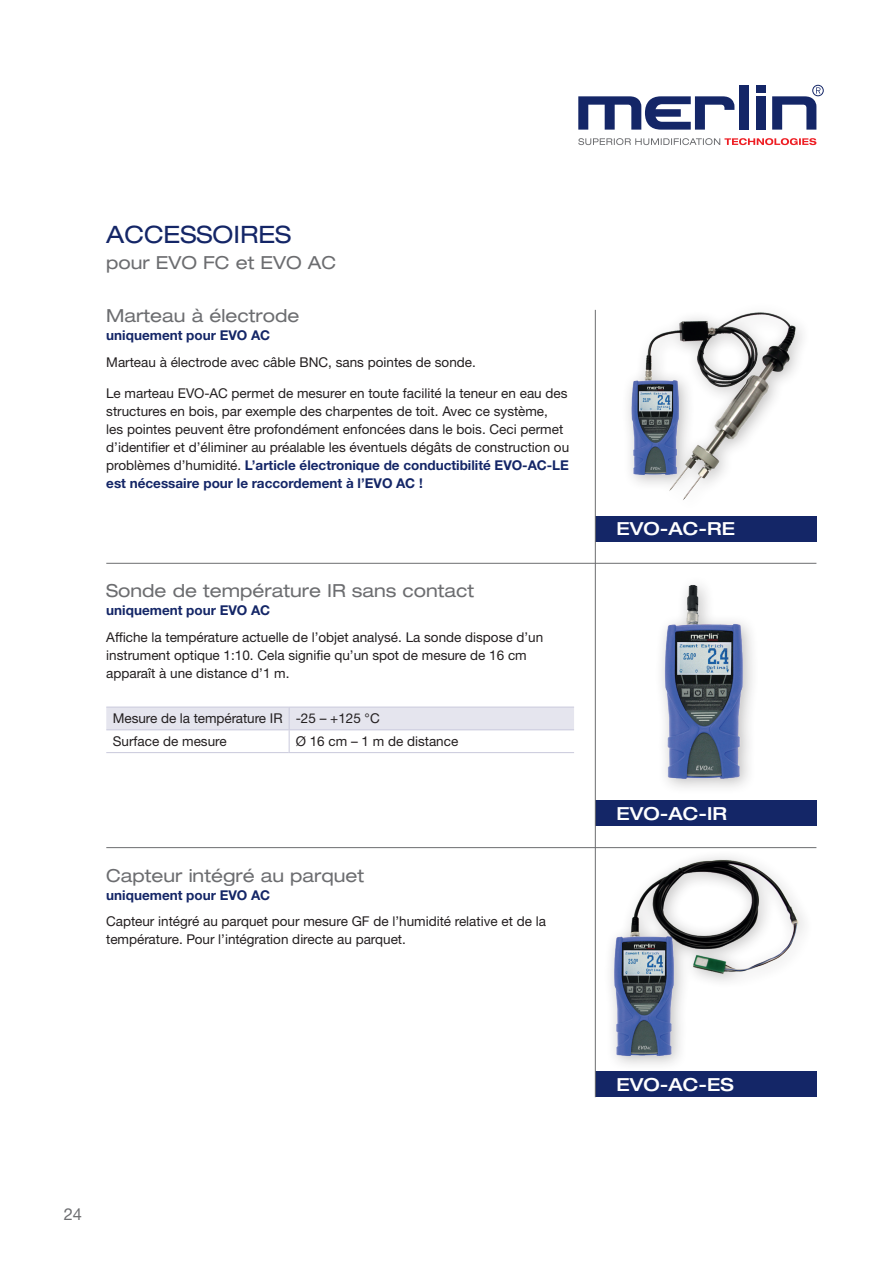
<style>
.page{position:relative;width:893px;height:1263px;background:#fff}
.page>*{position:absolute;margin:0;border:0;box-sizing:border-box;transform-origin:0 0}
.t1{font:expanded 24px "Helvetica Neue LTW1 G";color:#142667}
.t2{font:expanded 18px "Helvetica Neue LTW1 G";color:#6c6d70}
.t3{font:500 expanded 18px "Helvetica Neue LTW1 G";color:#fff}
.t4{font:16.5px "Helvetica Neue LTW1 G";color:#6c6d70}
.t5{font:13.5px/18px "Helvetica Neue LTW1 G";color:#231f20}
.t6{font:700 13.5px "Helvetica Neue LTW1 G";color:#142667}
.s1{font-weight:700;color:#142667}
</style>
<div class="page">
<svg style="left:578px;top:96px;width:156px;height:34px"></svg>
<div style="left:756px;top:96px;width:10px;height:34px;background:#142667"></div>
<div style="left:739px;top:85px;width:10px;height:45px;background:#142667"></div>
<div style="left:756px;top:85px;width:10px;height:8px;background:#142667"></div>
<div style="left:812px;top:85px;width:11px;height:11px;border:1px solid #142667;border-radius:50%"></div>
<svg style="left:772px;top:87px;width:48px;height:43px"></svg>
<svg style="left:578px;top:138px;width:238px;height:7px"></svg>
<div style="left:595px;top:516px;width:221px;height:26px;background:#142667"></div>
<hr style="left:106px;top:752px;width:183px;height:1px;background:#c9c9dc">
<svg style="left:106px;top:707px;width:468px;height:45px"></svg>
<hr style="left:289px;top:729px;width:285px;height:1px;background:#c9c9dc">
<hr style="left:289px;top:752px;width:285px;height:1px;background:#c9c9dc">
<div style="left:595px;top:800px;width:221px;height:26px;background:#142667"></div>
<hr style="left:106px;top:563px;width:710px;height:1px;background:#6c6d70">
<div style="left:595px;top:1071px;width:221px;height:26px;background:#142667"></div>
<hr style="left:106px;top:847px;width:710px;height:1px;background:#6c6d70">
<img style="left:628px;top:312px;width:175px;height:188px">
<img style="left:661px;top:584px;width:92px;height:204px">
<div style="left:603px;top:849px;width:211px;height:223px;background:#fff"></div>
<img style="left:610px;top:856px;width:194px;height:207px">
<hr style="left:595px;top:310px;width:1px;height:787px;background:#6c6d70">
<h1 class="t1" style="left:106px;top:219px;width:186px">ACCESSOIRES</h1>
<h2 class="t2" style="left:106px;top:251px;width:231px">pour EVO FC et EVO AC</h2>
<h2 class="t2" style="left:106px;top:305px;width:195px">Marteau à électrode</h2>
<p class="t6" style="left:106px;top:327px;width:165px">uniquement pour EVO AC</p>
<p class="t5" style="left:106px;top:353px;width:371px">Marteau à électrode avec câble BNC, sans pointes de sonde.</p>
<p class="t5" style="left:106px;top:384px;width:464px">Le marteau EVO-AC permet de mesurer en toute facilité la teneur en eau des structures en bois, par exemple des charpentes de toit. Avec ce système,<br>les pointes peuvent être profondément enfoncées dans le bois. Ceci permet d’identifier et d’éliminer au préalable les éventuels dégâts de construction ou problèmes d’humidité. <span class="s1">L’article électronique de conductibilité EVO-AC-LE est nécessaire pour le raccordement à l’EVO AC !</span></p>
<h2 class="t2" style="left:106px;top:579px;width:369px">Sonde de température IR sans contact</h2>
<p class="t6" style="left:106px;top:602px;width:165px">uniquement pour EVO AC</p>
<p class="t5" style="left:106px;top:628px;width:438px">Affiche la température actuelle de l’objet analysé. La sonde dispose d’un instrument optique 1:10. Cela signifie qu’un spot de mesure de 16 cm apparaît à une distance d’1 m.</p>
<p class="t5" style="left:113px;top:707px;width:268px;line-height:22.8px">Mesure de la température IR -25 – +125 °C<br>Surface de mesure</p>
<p class="t5" style="left:296px;top:732px;width:164px">Ø 16 cm – 1 m de distance</p>
<h2 class="t2" style="left:106px;top:864px;width:259px">Capteur intégré au parquet</h2>
<p class="t6" style="left:106px;top:886px;width:165px">uniquement pour EVO AC</p>
<p class="t5" style="left:106px;top:912px;width:441px">Capteur intégré au parquet pour mesure GF de l’humidité relative et de la température. Pour l’intégration directe au parquet.</p>
<h2 class="t3" style="left:617px;top:517px;width:120px">EVO-AC-RE</h2>
<h2 class="t3" style="left:617px;top:802px;width:112px">EVO-AC-IR</h2>
<p class="t4" style="left:64px;top:1204px;width:20px">24</p>
<h2 class="t3" style="left:617px;top:1073px;width:119px">EVO-AC-ES</h2>
</div>
